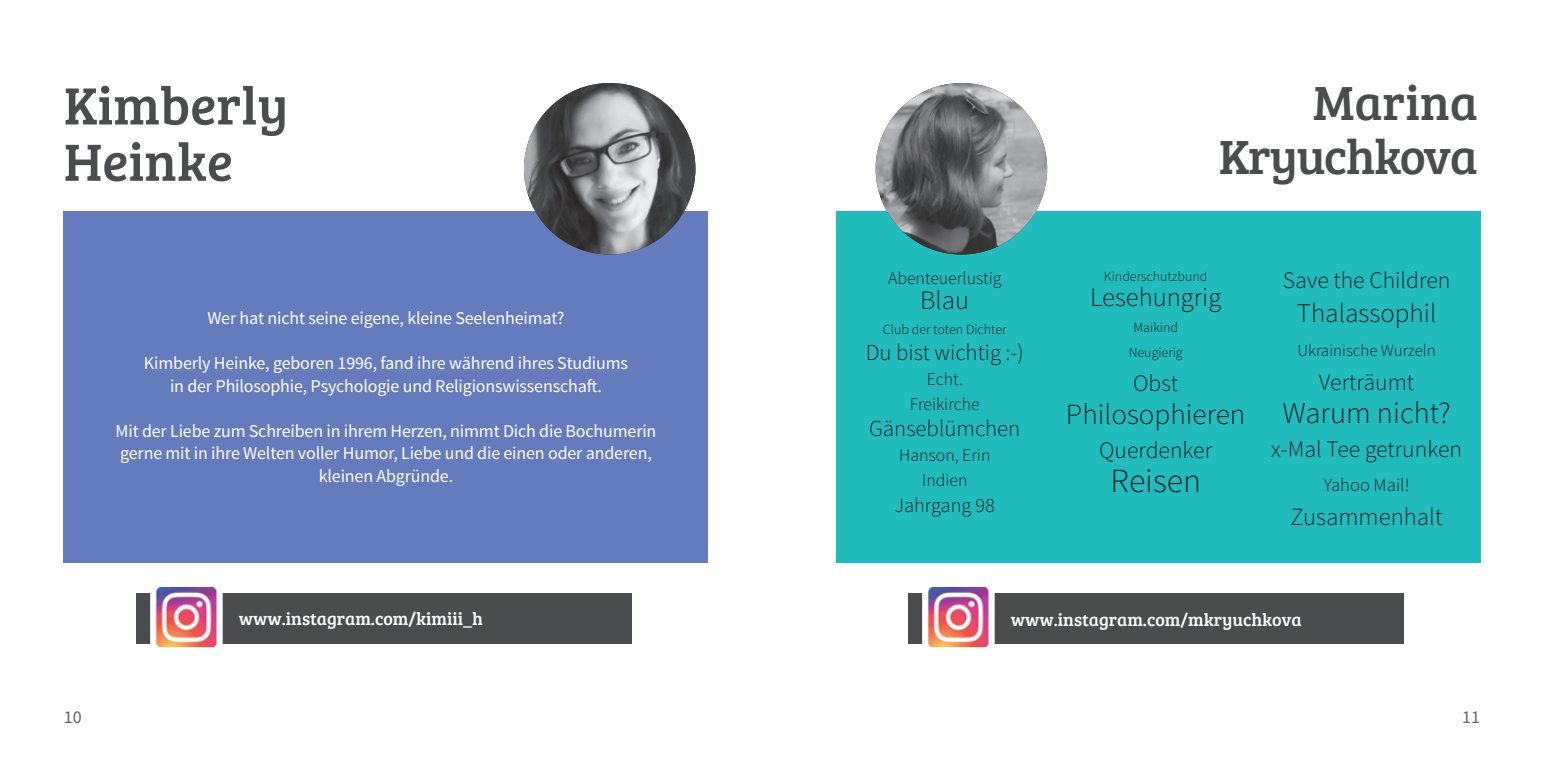
<style>
.page{position:relative;width:1544px;height:766px;background:#fff}
.page>*{position:absolute;margin:0;border:0;box-sizing:border-box;transform-origin:0 0}
.t1{font:54px/56.2px "Bree Serif";color:#4b4c4d}
.t2{font:49.5px/54px "Bree Serif";letter-spacing:-.03em;color:#4b4c4d;text-align:right}
.t3{font:300 33.75px "Source Sans Pro";color:#231f20}
.t4{font:300 30.38px "Source Sans Pro";color:#231f20}
.t5{font:300 29.25px "Source Sans Pro";color:#231f20}
.t6{font:300 27px "Source Sans Pro";color:#231f20}
.t7{font:300 26.55px "Source Sans Pro";color:#231f20}
.t8{font:300 24.75px "Source Sans Pro";color:#231f20}
.t9{font:300 23.62px "Source Sans Pro";color:#231f20}
.t10{font:300 22.72px "Source Sans Pro";color:#231f20}
.t11{font:300 20.25px "Source Sans Pro";color:#231f20}
.t12{font:300 18.45px "Source Sans Pro";color:#231f20}
.t13{font:18px/22.5px "Source Sans Pro";letter-spacing:-.01em;color:#fff;text-align:center}
.t14{font:18px "Bree Serif";color:#fff}
.t15{font:18px "Source Sans Pro";color:#636366}
.t16{font:300 17.78px/25.4px "Source Sans Pro";color:#231f20;text-align:center}
.t17{font:300 16.88px "Source Sans Pro";color:#231f20}
.t18{font:300 13.95px/25.2px "Source Sans Pro";color:#231f20;text-align:center}
</style>
<div class="page">
<div style="left:136px;top:592px;width:495px;height:51px;background:#4b4c4d"></div>
<div style="left:64px;top:212px;width:644px;height:351px;background:#647bbd"></div>
<img style="left:524px;top:83px;width:171px;height:171px;border-radius:86px">
<img style="left:157px;top:587px;width:59px;height:59px">
<div style="left:150px;top:580px;width:73px;height:73px;border:6px solid #fff"></div>
<div style="left:908px;top:592px;width:495px;height:51px;background:#4b4c4d"></div>
<div style="left:836px;top:212px;width:644px;height:351px;background:#21bdbd"></div>
<img style="left:875px;top:83px;width:172px;height:171px;border-radius:86px">
<img style="left:929px;top:587px;width:58px;height:59px">
<div style="left:922px;top:580px;width:72px;height:73px;border:6px solid #fff"></div>
<h1 class="t1" style="left:64px;top:75px;width:226px">Kimberly<br>Heinke</h1>
<p class="t13" style="left:207px;top:307px;width:359px">Wer hat nicht seine eigene, kleine Seelenheimat?</p>
<p class="t13" style="left:144px;top:352px;width:485px">Kimberly Heinke, geboren 1996, fand ihre während ihres Studiums in der Philosophie, Psychologie und Religionswissenschaft.</p>
<p class="t13" style="left:116px;top:420px;width:542px">Mit der Liebe zum Schreiben in ihrem Herzen, nimmt Dich die Bochumerin gerne mit in ihre Welten voller Humor, Liebe und die einen oder anderen, kleinen Abgründe.</p>
<p class="t16" style="left:888px;top:265px;width:115px">Abenteuerlustig</p>
<h3 class="t7" style="left:920px;top:284px;width:50px">Blau</h3>
<p class="t18" style="left:883px;top:317px;width:125px">Club der toten Dichter</p>
<p class="t10" style="left:865px;top:338px;width:160px">Du bist wichtig :-)</p>
<p class="t16" style="left:910px;top:366px;width:71px">Echt.<br>Freikirche</p>
<p class="t10" style="left:869px;top:414px;width:153px">Gänseblümchen</p>
<p class="t16" style="left:899px;top:442px;width:93px">Hanson, Erin<br>Indien</p>
<p class="t11" style="left:894px;top:492px;width:102px">Jahrgang 98</p>
<h2 class="t2" style="left:1218px;top:73px;width:261px">Marina<br>Kryuchkova</h2>
<p class="t18" style="left:1104px;top:264px;width:105px">Kinderschutzbund</p>
<h3 class="t7" style="left:1090px;top:281px;width:133px">Lesehungrig</h3>
<p class="t18" style="left:1128px;top:314px;width:56px">Maikind<br>Neugierig</p>
<h3 class="t9" style="left:1133px;top:368px;width:47px">Obst</h3>
<h3 class="t5" style="left:1066px;top:397px;width:181px">Philosophieren</h3>
<h3 class="t9" style="left:1099px;top:436px;width:114px">Querdenker</h3>
<h3 class="t3" style="left:1110px;top:460px;width:92px">Reisen</h3>
<h3 class="t9" style="left:1283px;top:266px;width:169px">Save the Children</h3>
<h3 class="t6" style="left:1296px;top:296px;width:141px">Thalassophil</h3>
<p class="t17" style="left:1297px;top:340px;width:140px">Ukrainische Wurzeln</p>
<h3 class="t9" style="left:1319px;top:367px;width:97px">Verträumt</h3>
<h3 class="t4" style="left:1282px;top:394px;width:170px">Warum nicht?</h3>
<h3 class="t9" style="left:1271px;top:434px;width:192px">x-Mal Tee getrunken</h3>
<p class="t12" style="left:1323px;top:473px;width:87px">Yahoo Mail!</p>
<h3 class="t8" style="left:1290px;top:501px;width:154px">Zusammenhalt</h3>
<p class="t14" style="left:239px;top:605px;width:245px">www.instagram.com/kimiii_h</p>
<p class="t14" style="left:1011px;top:606px;width:292px">www.instagram.com/mkryuchkova</p>
<p class="t15" style="left:64px;top:705px;width:19px">10</p>
<p class="t15" style="left:1462px;top:705px;width:19px">11</p>
</div>
